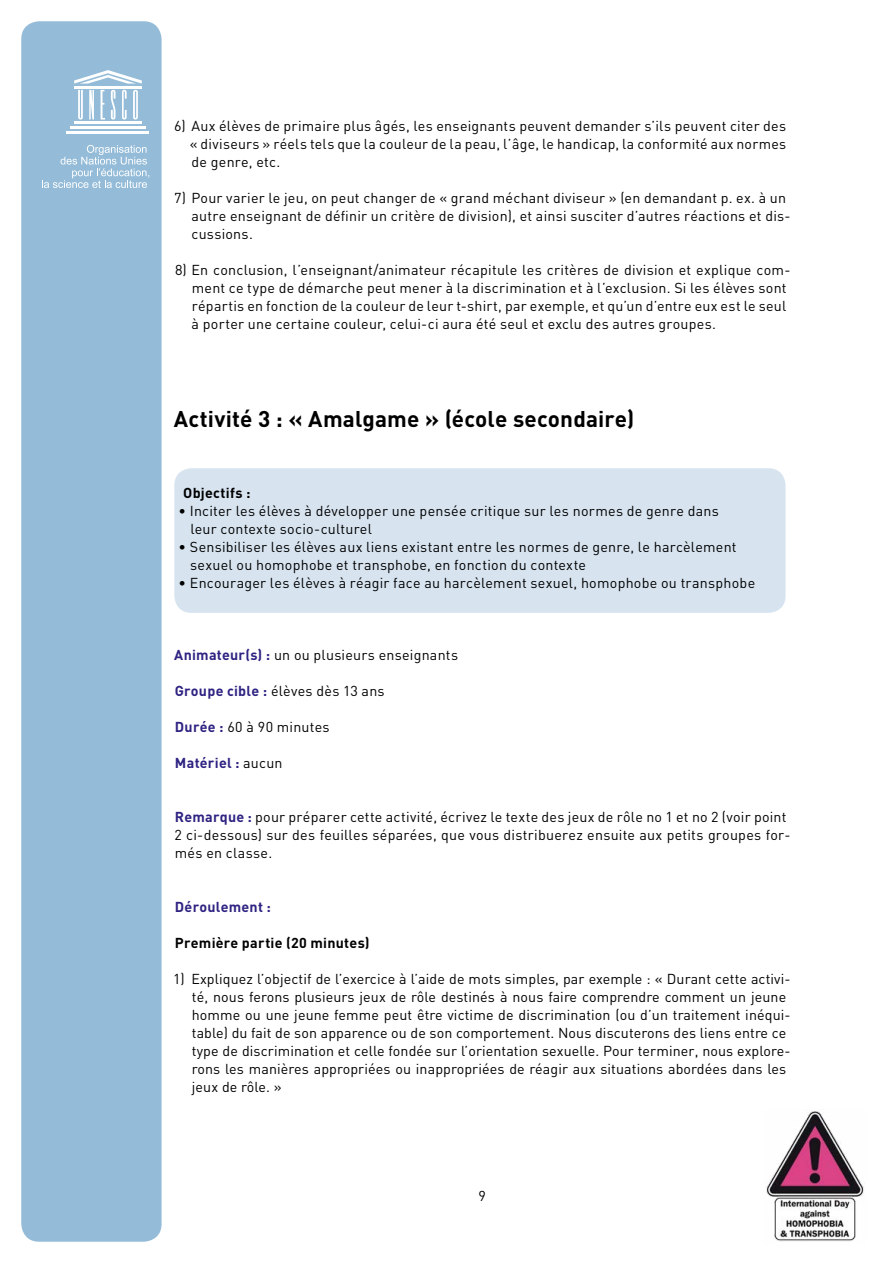
<style>
.page{position:relative;width:893px;height:1263px;background:#fff}
.page>*{position:absolute;margin:0;border:0;box-sizing:border-box;transform-origin:0 0}
.Haupttitel_bold{font:700 22.5px "DIN";letter-spacing:.005em;color:#000}
.Aufzählung_mit_Numme{font:14.25px/18px "DIN";letter-spacing:.01em;color:#000}
.Text_in_Fläche{font:14.25px/18px "DIN";letter-spacing:.015em;color:#000}
.Grundtext{font:14.25px/18px "DIN";letter-spacing:.015em;color:#000}
.Grundtext-2{font:700 14.25px "DIN";letter-spacing:.015em;color:#000}
.Grundtext-3{font:700 14.25px "DIN";letter-spacing:.015em;color:#2e2382}
.Untertitel_blau{font:700 14.25px "DIN";letter-spacing:.02em;color:#2e2382}
.Text_in_Fläche-2{font:700 14.25px "DIN";letter-spacing:.02em;color:#000}
.s1{font-weight:700;color:#2e2382}
.s2{font-weight:400;color:#000}
</style>
<div class="page">
<div style="left:21px;top:21px;width:141px;height:1221px;background:#94bcd8;border-radius:18px"></div>
<img style="left:766px;top:1111px;width:99px;height:131px">
<hr style="left:74px;top:121px;width:68px;height:3px;background:#fff">
<hr style="left:70px;top:126px;width:75px;height:3px;background:#fff">
<hr style="left:67px;top:131px;width:82px;height:3px;background:#fff">
<hr style="left:74px;top:86px;width:68px;height:3px;background:#fff">
<svg style="left:74px;top:70px;width:68px;height:14px"></svg>
<svg style="left:78px;top:90px;width:5px;height:29px"></svg>
<svg style="left:89px;top:90px;width:5px;height:29px"></svg>
<svg style="left:101px;top:90px;width:4px;height:29px"></svg>
<svg style="left:122px;top:90px;width:5px;height:29px"></svg>
<svg style="left:133px;top:90px;width:5px;height:29px"></svg>
<svg style="left:111px;top:90px;width:5px;height:29px"></svg>
<svg style="left:42px;top:145px;width:107px;height:43px"></svg>
<div style="left:174px;top:468px;width:611px;height:145px;background:#d7e4f0;border-radius:17px"></div>
<p class="Aufzählung_mit_Numme" style="left:190px;top:117px;width:598px;text-align:justify;text-indent:-16px">6) Aux élèves de primaire plus âgés, les enseignants peuvent demander s’ils peuvent citer des « diviseurs » réels tels que la couleur de la peau, l’âge, le handicap, la conformité aux normes de genre, etc.</p>
<p class="Aufzählung_mit_Numme" style="left:191px;top:189px;width:601px;text-indent:-17px">7) Pour varier le jeu, on peut changer de « grand méchant diviseur » (en demandant p. ex. à un autre enseignant de définir un critère de division), et ainsi susciter d’autres réactions et dis&shy;cussions.</p>
<p class="Aufzählung_mit_Numme" style="left:192px;top:261px;width:600px;text-indent:-17px">8) En conclusion, l’enseignant/animateur récapitule les critères de division et explique com&shy;ment ce type de démarche peut mener à la discrimination et à l’exclusion. Si les élèves sont répartis en fonction de la couleur de leur t-shirt, par exemple, et qu’un d’entre eux est le seul à porter une certaine couleur, celui-ci aura été seul et exclu des autres groupes.</p>
<p class="Haupttitel_bold" style="left:174px;top:404px;width:462px">Activité 3 : « Amalgame » (école secondaire)</p>
<p class="Text_in_Fläche-2" style="left:183px;top:483px;width:69px">Objectifs :</p>
<p class="Text_in_Fläche" style="left:190px;top:501px;width:530px;text-indent:-12px">• Inciter les élèves à développer une pensée critique sur les normes de genre dans leur contexte socio-culturel</p>
<p class="Text_in_Fläche" style="left:190px;top:537px;width:548px;text-indent:-12px">• Sensibiliser les élèves aux liens existant entre les normes de genre, le harcèlement sexuel ou homophobe et transphobe, en fonction du contexte</p>
<p class="Text_in_Fläche" style="left:178px;top:573px;width:578px">• Encourager les élèves à réagir face au harcèlement sexuel, homophobe ou transphobe</p>
<p class="Grundtext" style="left:174px;top:645px;width:285px"><span class="s1">Animateur(s) :</span> un ou plusieurs enseignants</p>
<p class="Grundtext" style="left:175px;top:681px;width:211px"><span class="s1">Groupe cible :</span> élèves dès 13 ans</p>
<p class="Grundtext" style="left:175px;top:717px;width:156px"><span class="s1">Durée :</span> 60 à 90 minutes</p>
<p class="Grundtext-3" style="left:175px;top:753px;width:109px">Matériel : <span class="s2">aucun</span></p>
<p class="Grundtext" style="left:174px;top:807px;width:618px"><span class="s1">Remarque :</span> pour préparer cette activité, écrivez le texte des jeux de rôle no 1 et no 2 (voir point<br>2 ci-dessous) sur des feuilles séparées, que vous distribuerez ensuite aux petits groupes for&shy;més en classe.</p>
<p class="Untertitel_blau" style="left:175px;top:897px;width:98px">Déroulement :</p>
<p class="Grundtext-2" style="left:175px;top:933px;width:196px">Première partie (20 minutes)</p>
<p class="Aufzählung_mit_Numme" style="left:192px;top:969px;width:600px;text-indent:-19px">1) Expliquez l’objectif de l’exercice à l’aide de mots simples, par exemple : « Durant cette activi&shy;té, nous ferons plusieurs jeux de rôle destinés à nous faire comprendre comment un jeune homme ou une jeune femme peut être victime de discrimination (ou d’un traitement inéqui&shy;table) du fait de son apparence ou de son comportement. Nous discuterons des liens entre ce type de discrimination et celle fondée sur l’orientation sexuelle. Pour terminer, nous explore&shy;rons les manières appropriées ou inappropriées de réagir aux situations abordées dans les jeux de rôle. »</p>
<p class="Aufzählung_mit_Numme" style="left:478px;top:1186px;width:9px">9</p>
</div>
